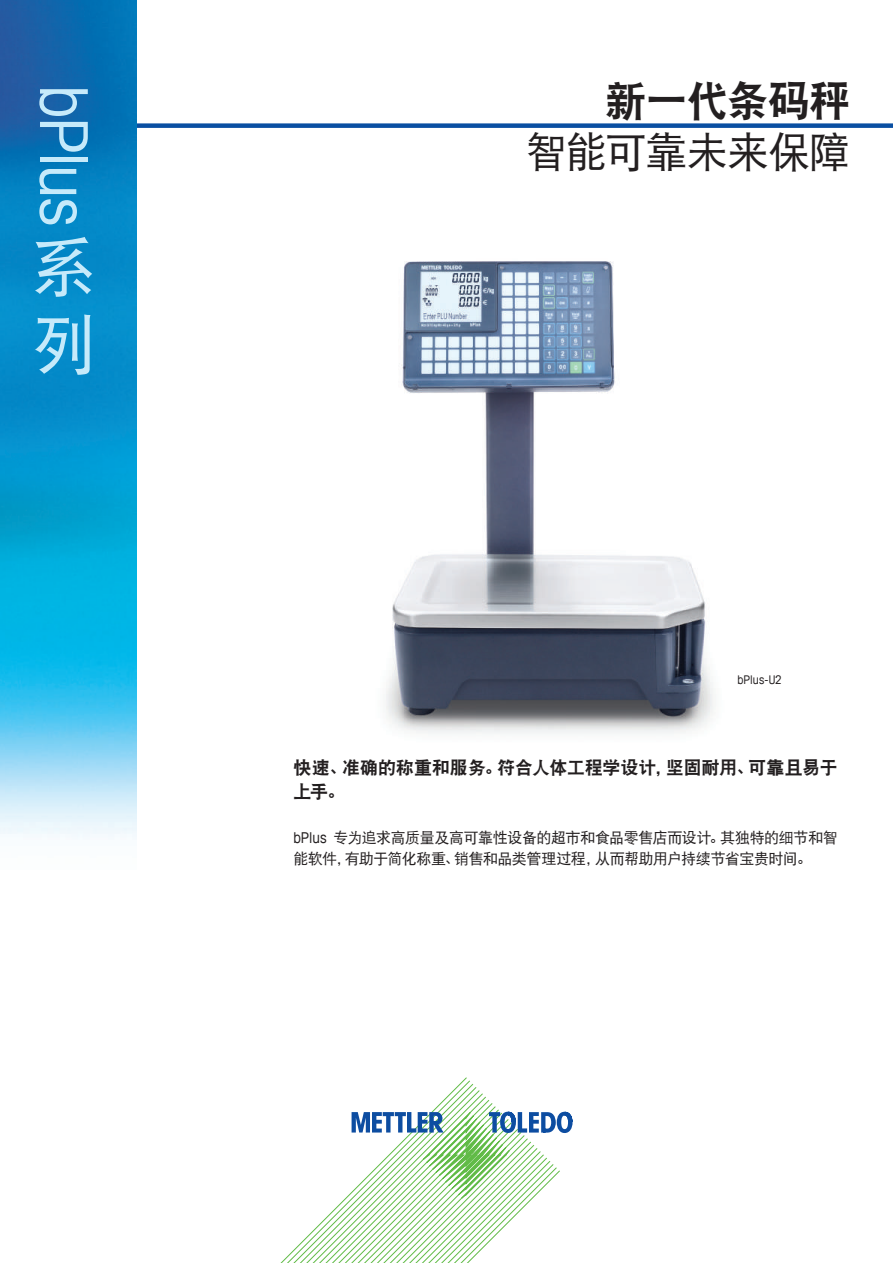
<style>
.page{position:relative;width:893px;height:1263px;background:#fff}
.page>*{position:absolute;margin:0;border:0;box-sizing:border-box;transform-origin:0 0}
.t1{font:condensed 66px "Avant Garde Com";letter-spacing:-.02em;color:#c6eafa}
.t2{font:66px/78px "DFP Hei W5";color:#c6eafa}
.t3{font:42px "DFP Hei W5";letter-spacing:-.03em;color:#231f20}
.t4{font:42px "DFP Hei W9";letter-spacing:-.03em;color:#231f20}
.t5{font:18px/24px "DFP Hei W9";letter-spacing:-.005em;color:#231f20}
.t6{font:15px/21px "DFP Hei W5";letter-spacing:-.03em;color:#231f20}
.t7{font:condensed 12px "Avant Garde Com";letter-spacing:.005em;color:#231f20}
.s1{font-family:"Avant Garde Com";font-stretch:condensed}
</style>
<div class="page">
<img style="left:386px;top:261px;width:328px;height:473px">
<div style="left:111px;top:123px;width:782px;height:5px;background:#0a4fa2"></div>
<img style="left:0;top:0;width:136px;height:838px">
<svg style="left:280px;top:1077px;width:252px;height:186px"></svg>
<svg style="left:352px;top:1111px;width:221px;height:88px"></svg>
<h1 class="t1" style="left:104px;top:85px;width:143px;rotate:90deg">bPlus</h1>
<h1 class="t2" style="left:31px;top:226px;width:68px">系列</h1>
<h2 class="t4" style="left:604px;top:78px;width:248px">新一代条码秤</h2>
<h2 class="t3" style="left:526px;top:129px;width:327px">智能可靠未来保障</h2>
<p class="t7" style="left:737px;top:673px;width:46px">bPlus-U2</p>
<p class="t5" style="left:293px;top:755px;width:546px">快速、准确的称重和服务。符合人体工程学设计，坚固耐用、可靠且易于上手。</p>
<p class="t6" style="left:293px;top:827px;width:546px"><span class="s1">bPlus</span> 专为追求高质量及高可靠性设备的超市和食品零售店而设计。其独特的细节和智能软件，有助于简化称重、销售和品类管理过程，从而帮助用户持续节省宝贵时间。</p>
</div>
